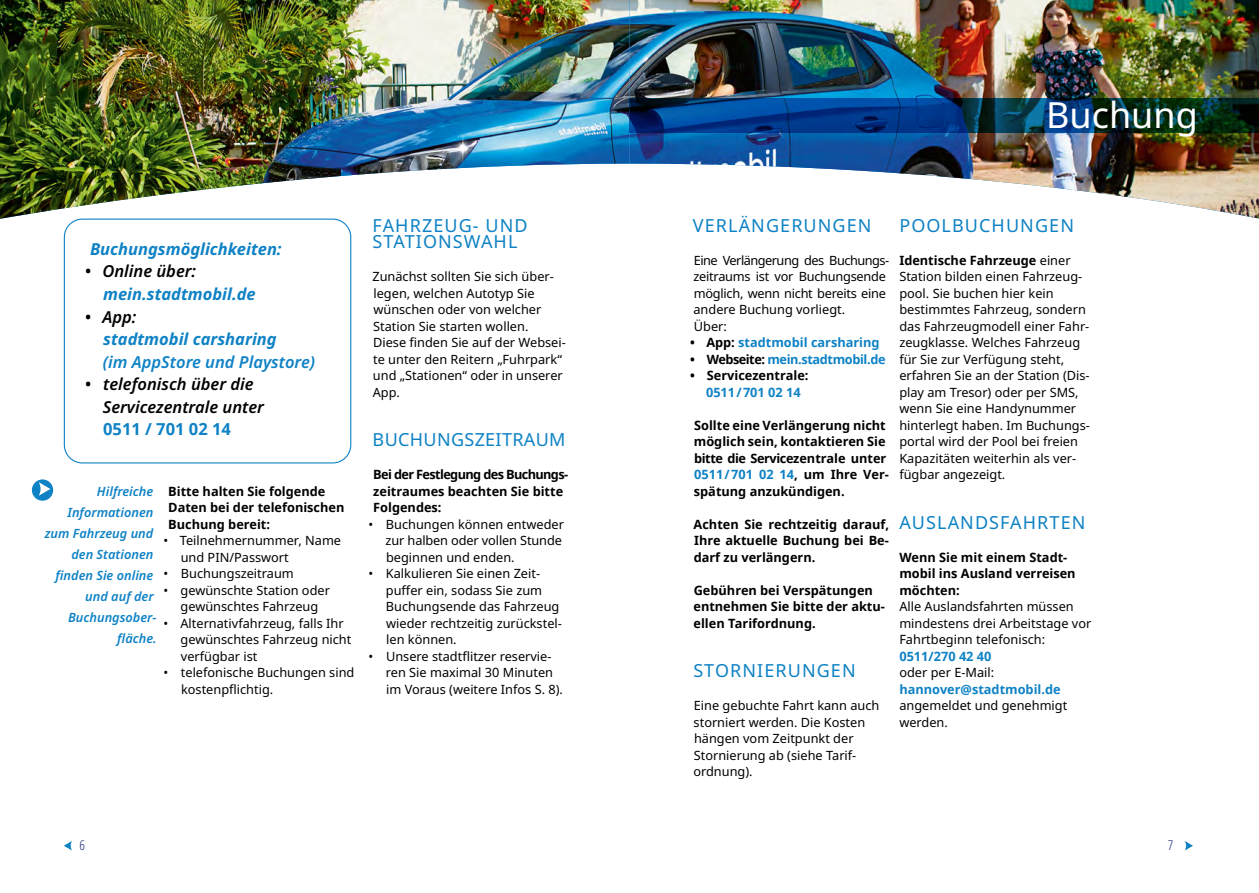
<style>
.page{position:relative;width:1259px;height:893px;background:#fff}
.page>*{position:absolute;margin:0;border:0;box-sizing:border-box;transform-origin:0 0}
.t1{font:36px "Noto Sans";color:#fff}
.t2{font:18px/16.5px "Noto Sans";letter-spacing:.06em;color:#0e82c5}
.t3{font:18px "Noto Sans";letter-spacing:.02em;color:#0e82c5}
.t4{font:italic 700 16.5px "Noto Sans";color:#0e82c5}
.t5{font:italic 600 16.5px/22.5px "Noto Sans";color:#000}
.t6{font:italic 600 16.5px "Noto Sans";color:#0e82c5}
.t7{font:700 16.5px "Noto Sans";color:#0e82c5}
.t8{font:300 extra-condensed 13.5px "Noto Sans";color:#283583}
.t9{font:12.75px/16.5px "Noto Sans";color:#000}
.t10{font:700 12.75px/16.5px "Noto Sans";color:#000}
.t11{font:12.75px/16.5px "Noto Sans";letter-spacing:-.02em;color:#000}
.t12{font:italic 600 12.75px/21px "Noto Sans";color:#0e82c5;text-align:right}
.t13{font:700 12.75px "Noto Sans";color:#0e82c5}
.t14{font:700 12.75px "Noto Sans";letter-spacing:-.03em;color:#0e82c5}
.s1{color:#000}
.s2{color:#0e82c5}
.s3{font-weight:700}
</style>
<div class="page">
<svg style="left:64px;top:841px;width:8px;height:9px"></svg>
<svg style="left:1185px;top:841px;width:8px;height:9px"></svg>
<img style="left:629px;top:0;width:630px;height:219px">
<img style="left:0;top:0;width:629px;height:221px">
<svg style="left:629px;top:99px;width:630px;height:34px;background:#023562"></svg>
<div style="left:64px;top:219px;width:287px;height:244px;border:1px solid #0e82c5;border-radius:18px"></div>
<div style="left:32px;top:479px;width:21px;height:22px;background:#0e82c5;border-radius:50%"></div>
<svg style="left:39px;top:482px;width:11px;height:14px"></svg>
<p class="t4" style="left:90px;top:237px;width:193px">Buchungsmöglichkeiten:</p>
<p class="t5" style="left:85px;top:261px;width:113px">• Online über:</p>
<p class="t4" style="left:103px;top:282px;width:154px">mein.stadtmobil.de</p>
<p class="t5" style="left:85px;top:306px;width:53px">• App:</p>
<p class="t4" style="left:103px;top:327px;width:175px">stadtmobil carsharing</p>
<p class="t6" style="left:103px;top:350px;width:214px">(im AppStore und Playstore)</p>
<p class="t5" style="left:103px;top:373px;width:163px;text-indent:-18px">• telefonisch über die<br>Servicezentrale unter</p>
<p class="t7" style="left:103px;top:417px;width:129px">0511 / 701 02 14</p>
<p class="t12" style="left:45px;top:481px;width:113px">Hilfreiche<br>Informationen zum Fahrzeug und den Stationen finden Sie online und auf der<br>Buchungsober&shy;fläche.</p>
<p class="t10" style="left:168px;top:483px;width:178px">Bitte halten Sie folgende<br>Daten bei der telefonischen<br>Buchung bereit:</p>
<p class="t9" style="left:181px;top:533px;width:162px;text-indent:-17px">• Teilnehmernummer, Name und PIN/Passwort</p>
<p class="t9" style="left:163px;top:566px;width:132px">• Buchungszeitraum</p>
<p class="t9" style="left:163px;top:582px;width:168px;text-align:center">• gewünschte Station oder gewünschtes Fahrzeug</p>
<p class="t9" style="left:181px;top:615px;width:172px;text-indent:-17px">• Alternativfahrzeug, falls Ihr gewünschtes Fahrzeug nicht verfügbar ist</p>
<p class="t9" style="left:181px;top:665px;width:175px;text-indent:-18px">• telefonische Buchungen sind kostenpflichtig.</p>
<h2 class="t2" style="left:373px;top:217px;width:156px">FAHRZEUG- UND<br>STATIONSWAHL</h2>
<p class="t9" style="left:372px;top:269px;width:195px">Zunächst sollten Sie sich über&shy;legen, welchen Autotyp Sie wünschen oder von welcher<br>Station Sie starten wollen.<br>Diese finden Sie auf der Websei&shy;te unter den Reitern „Fuhrpark“ und „Stationen“ oder in unserer<br>App.</p>
<h2 class="t3" style="left:373px;top:427px;width:194px">BUCHUNGSZEITRAUM</h2>
<p class="t10" style="left:373px;top:466px;width:196px">Bei der Festlegung des Buchungs‑ zeitraumes beachten Sie bitte<br>Folgendes:</p>
<p class="t9" style="left:386px;top:516px;width:180px;text-indent:-17px">• Buchungen können entweder zur halben oder vollen Stunde beginnen und enden.</p>
<p class="t9" style="left:386px;top:566px;width:178px;text-indent:-17px">• Kalkulieren Sie einen Zeit&shy;puffer ein, sodass Sie zum<br>Buchungsende das Fahrzeug wieder rechtzeitig zurückstel&shy;len können.</p>
<p class="t9" style="left:386px;top:648px;width:179px;text-indent:-17px">• Unsere stadtflitzer reservie&shy;ren Sie maximal 30 Minuten im Voraus (weitere Infos S. 8).</p>
<h1 class="t1" style="left:1046px;top:89px;width:153px">Buchung</h1>
<h2 class="t2" style="left:693px;top:217px;width:180px">VERLÄNGERUNGEN</h2>
<p class="t11" style="left:693px;top:252px;width:197px">Eine Verlängerung des Buchungs&shy;zeitraums ist vor Buchungsende möglich, wenn nicht bereits eine andere Buchung vorliegt.<br>Über:</p>
<p class="t13" style="left:690px;top:334px;width:191px"><span class="s1">• App:</span> stadtmobil carsharing</p>
<p class="t14" style="left:690px;top:350px;width:197px"><span class="s1">• Webseite:</span> mein.stadtmobil.de</p>
<p class="t10" style="left:690px;top:367px;width:120px">• Servicezentrale:</p>
<p class="t13" style="left:706px;top:383px;width:96px">0511/701 02 14</p>
<p class="t10" style="left:694px;top:417px;width:196px">Sollte eine Verlängerung nicht möglich sein, kontaktieren Sie bitte die Servicezentrale unter<br><span class="s2">0511/701 02 14</span>, um Ihre Ver‑ spätung anzukündigen.</p>
<p class="t10" style="left:693px;top:516px;width:197px;text-align:justify">Achten Sie rechtzeitig darauf, Ihre aktuelle Buchung bei Be‑ darf zu verlängern.</p>
<p class="t10" style="left:693px;top:582px;width:193px">Gebühren bei Verspätungen entnehmen Sie bitte der aktu‑ ellen Tarifordnung.</p>
<h2 class="t2" style="left:693px;top:663px;width:164px">STORNIERUNGEN</h2>
<p class="t9" style="left:693px;top:698px;width:188px">Eine gebuchte Fahrt kann auch storniert werden. Die Kosten hängen vom Zeitpunkt der<br>Stornierung ab (siehe Tarif&shy;ordnung).</p>
<h2 class="t2" style="left:899px;top:217px;width:176px">POOLBUCHUNGEN</h2>
<p class="t9" style="left:899px;top:252px;width:192px"><span class="s3">Identische Fahrzeuge</span> einer<br>Station bilden einen Fahrzeug&shy;pool. Sie buchen hier kein bestimmtes Fahrzeug, sondern das Fahrzeugmodell einer Fahr&shy;zeugklasse. Welches Fahrzeug für Sie zur Verfügung steht, erfahren Sie an der Station (Dis&shy;play am Tresor) oder per SMS, wenn Sie eine Handynummer hinterlegt haben. Im Buchungs&shy;portal wird der Pool bei freien<br>Kapazitäten weiterhin als ver&shy;fügbar angezeigt.</p>
<h2 class="t2" style="left:899px;top:514px;width:188px">AUSLANDSFAHRTEN</h2>
<p class="t10" style="left:899px;top:548px;width:178px">Wenn Sie mit einem Stadt‑ mobil ins Ausland verreisen möchten:</p>
<p class="t9" style="left:899px;top:599px;width:193px">Alle Auslandsfahrten müssen mindestens drei Arbeitstage vor<br>Fahrtbeginn telefonisch:</p>
<p class="t13" style="left:899px;top:647px;width:94px">0511/270 42 40</p>
<p class="t9" style="left:899px;top:665px;width:96px">oder per E-Mail:</p>
<p class="t13" style="left:899px;top:680px;width:163px">hannover@stadtmobil.de</p>
<p class="t9" style="left:899px;top:698px;width:169px">angemeldet und genehmigt werden.</p>
<p class="t8" style="left:79px;top:836px;width:7px">6</p>
<p class="t8" style="left:1168px;top:836px;width:7px">7</p>
</div>
